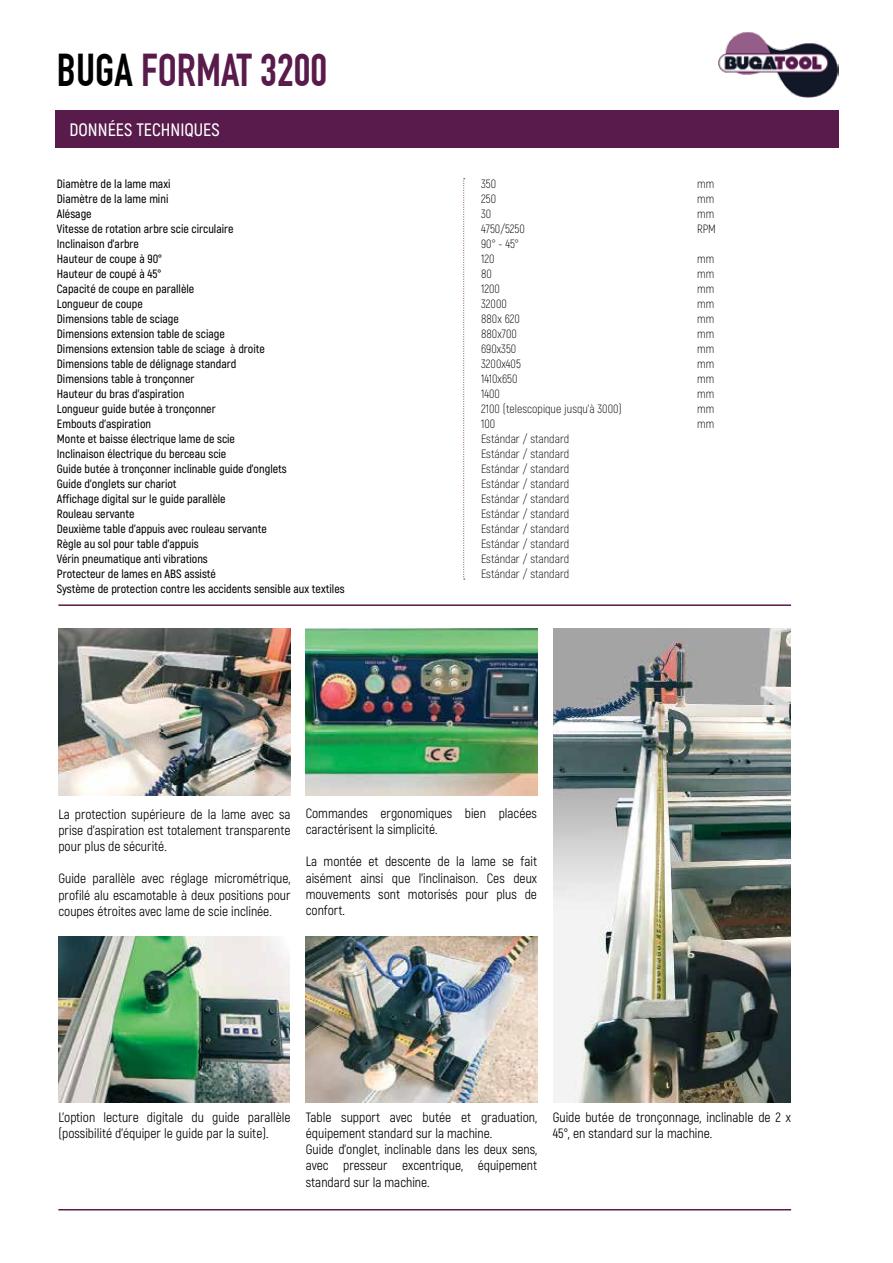
<style>
.page{position:relative;width:893px;height:1263px;background:#fff}
.page>*{position:absolute;margin:0;border:0;box-sizing:border-box;transform-origin:0 0}
.t1{font:700 45px "DIN Condensed";color:#581b4c}
.t2{font:600 18px "Akrobat";color:#fff}
.t3{font:13.5px/16.2px "Akrobat";color:#000}
.t4{font:600 12px/15px "Akrobat";color:#000}
.t5{font:300 12px/15px "Akrobat";color:#000}
.s1{color:#000}
</style>
<div class="page">
<hr style="left:58px;top:604px;width:733px;height:2px;background:#581b4c">
<hr style="left:58px;top:1209px;width:733px;height:1px;background:#581b4c">
<div style="left:55px;top:110px;width:784px;height:37px;background:#581b4c"></div>
<img style="left:718px;top:32px;width:121px;height:65px">
<svg style="left:463px;top:178px;width:2px;height:402px"></svg>
<img style="left:306px;top:628px;width:231px;height:168px">
<img style="left:58px;top:937px;width:232px;height:166px">
<img style="left:306px;top:937px;width:231px;height:166px">
<img style="left:58px;top:628px;width:233px;height:168px">
<img style="left:553px;top:628px;width:238px;height:475px">
<h1 class="t1" style="left:57px;top:44px;width:272px"><span class="s1">BUGA</span> FORMAT 3200</h1>
<h2 class="t2" style="left:69px;top:119px;width:152px">DONNÉES TECHNIQUES</h2>
<p class="t4" style="left:57px;top:177px;width:289px">Diamètre de la lame maxi<br>Diamètre de la lame mini<br>Alésage<br>Vitesse de rotation arbre scie circulaire<br>Inclinaison d’arbre<br>Hauteur de coupe à 90°<br>Hauteur de coupé à 45°<br>Capacité de coupe en parallèle<br>Longueur de coupe<br>Dimensions table de sciage<br>Dimensions extension table de sciage<br>Dimensions extension table de sciage à droite<br>Dimensions table de délignage standard<br>Dimensions table à tronçonner<br>Hauteur du bras d’aspiration<br>Longueur guide butée à tronçonner<br>Embouts d’aspiration<br>Monte et baisse électrique lame de scie<br>Inclinaison électrique du berceau scie<br>Guide butée à tronçonner inclinable guide d’onglets<br>Guide d’onglets sur chariot<br>Affichage digital sur le guide parallèle<br>Rouleau servante<br>Deuxième table d’appuis avec rouleau servante<br>Règle au sol pour table d’appuis<br>Vérin pneumatique anti vibrations<br>Protecteur de lames en ABS assisté<br>Système de protection contre les accidents sensible aux textiles</p>
<p class="t5" style="left:481px;top:177px;width:17px">350</p>
<p class="t5" style="left:697px;top:177px;width:19px">mm</p>
<p class="t5" style="left:481px;top:192px;width:16px">250</p>
<p class="t5" style="left:697px;top:192px;width:19px">mm</p>
<p class="t5" style="left:481px;top:207px;width:12px">30</p>
<p class="t5" style="left:697px;top:207px;width:19px">mm</p>
<p class="t5" style="left:481px;top:222px;width:45px">4750/5250</p>
<p class="t5" style="left:697px;top:222px;width:20px">RPM</p>
<p class="t5" style="left:481px;top:237px;width:39px">90° - 45°<br>120</p>
<p class="t5" style="left:697px;top:252px;width:19px">mm</p>
<p class="t5" style="left:481px;top:267px;width:12px">80</p>
<p class="t5" style="left:697px;top:267px;width:19px">mm</p>
<p class="t5" style="left:481px;top:282px;width:20px">1200</p>
<p class="t5" style="left:697px;top:282px;width:19px">mm</p>
<p class="t5" style="left:481px;top:297px;width:27px">32000</p>
<p class="t5" style="left:697px;top:297px;width:19px">mm</p>
<p class="t5" style="left:481px;top:312px;width:40px">880x 620</p>
<p class="t5" style="left:697px;top:312px;width:19px">mm</p>
<p class="t5" style="left:481px;top:327px;width:37px">880x700</p>
<p class="t5" style="left:697px;top:327px;width:19px">mm</p>
<p class="t5" style="left:481px;top:342px;width:37px">690x350</p>
<p class="t5" style="left:697px;top:342px;width:19px">mm</p>
<p class="t5" style="left:481px;top:357px;width:41px">3200x405</p>
<p class="t5" style="left:697px;top:357px;width:19px">mm</p>
<p class="t5" style="left:481px;top:372px;width:38px">1410x650</p>
<p class="t5" style="left:697px;top:372px;width:19px">mm</p>
<p class="t5" style="left:481px;top:387px;width:20px">1400</p>
<p class="t5" style="left:697px;top:387px;width:19px">mm</p>
<p class="t5" style="left:481px;top:402px;width:142px">2100 (telescopique jusqu’à 3000)</p>
<p class="t5" style="left:697px;top:402px;width:19px">mm</p>
<p class="t5" style="left:481px;top:417px;width:16px">100</p>
<p class="t5" style="left:697px;top:417px;width:19px">mm</p>
<p class="t5" style="left:481px;top:432px;width:90px;text-align:justify">Estándar / standard Estándar / standard Estándar / standard Estándar / standard Estándar / standard Estándar / standard Estándar / standard Estándar / standard Estándar / standard Estándar / standard</p>
<p class="t3" style="left:58px;top:806px;width:234px;text-align:justify">La protection supérieure de la lame avec sa prise d’aspiration est totalement transparente pour plus de sécurité.</p>
<p class="t3" style="left:58px;top:870px;width:234px;text-align:justify">Guide parallèle avec réglage micrométrique, profilé alu escamotable à deux positions pour coupes étroites avec lame de scie inclinée.</p>
<p class="t3" style="left:306px;top:805px;width:233px">Commandes ergonomiques bien placées caractérisent la simplicité.</p>
<p class="t3" style="left:306px;top:854px;width:233px;text-align:justify">La montée et descente de la lame se fait aisément ainsi que l’inclinaison. Ces deux mouvements sont motorisés pour plus de confort.</p>
<p class="t3" style="left:306px;top:1109px;width:233px">Table support avec butée et graduation, équipement standard sur la machine.<br>Guide d’onglet, inclinable dans les deux sens, avec presseur excentrique, équipement standard sur la machine.</p>
<p class="t3" style="left:58px;top:1109px;width:234px">L’option lecture digitale du guide parallèle (possibilité d’équiper le guide par la suite).</p>
<p class="t3" style="left:553px;top:1109px;width:240px">Guide butée de tronçonnage, inclinable de 2 x<br>45°, en standard sur la machine.</p>
</div>
